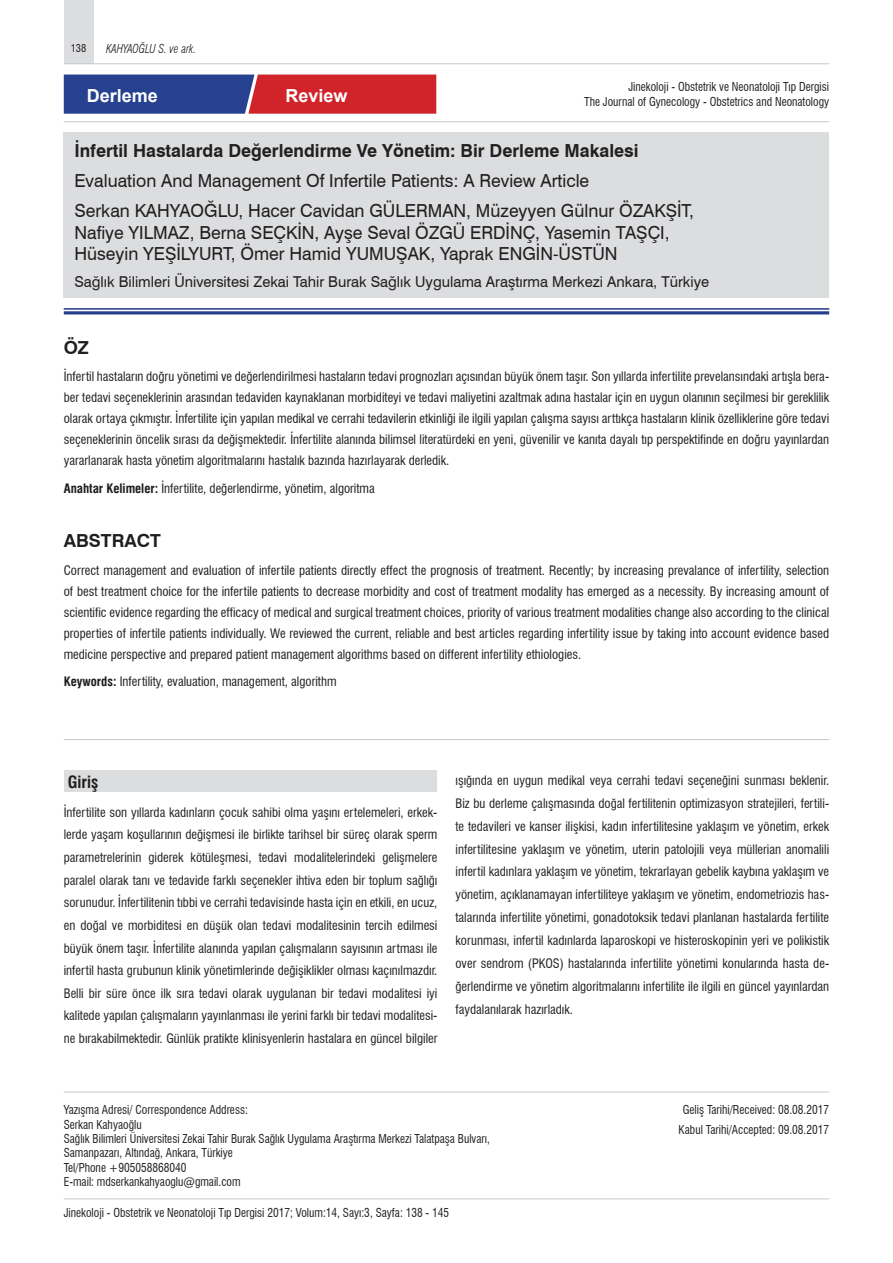
<style>
.page{position:relative;width:893px;height:1263px;background:#fff}
.page>*{position:absolute;margin:0;border:0;box-sizing:border-box;transform-origin:0 0}
.t1{font:18px/30.2px "Swiss 721 BT";color:#231f20}
.t2{font:700 18px "Swiss 721 BT";color:#231f20}
.t3{font:700 18px "Arial";color:#fff}
.t4{font:700 18px "Swiss 721 BT";color:#201d1e}
.t5{font:700 condensed 16.5px "Swiss 721 BT";color:#231f20}
.t6{font:15px "Swiss 721 BT";color:#231f20}
.t7{font:condensed 12.75px/22.6px "Swiss 721 BT";color:#231f20;text-align:justify}
.t8{font:condensed 12.75px/21px "Swiss 721 BT";color:#201d1e;text-align:justify}
.t9{font:condensed 12px/14.4px "Swiss 721 BT";color:#231f20;scale:.95 1}
.t10{font:italic 300 condensed 12px "Swiss 721 BT";color:#231f20;scale:.95 1}
.t11{font:condensed 10.5px "Swiss 721 BT";color:#231f20}
.s1{font-weight:700}
</style>
<div class="page">
<div style="left:64px;top:0;width:29px;height:64px;background:#dcdddf"></div>
<hr style="left:64px;top:63px;width:765px;height:1px;background:#c7c8ca">
<hr style="left:64px;top:1198px;width:765px;height:1px;background:#c7c8ca">
<div style="left:64px;top:770px;width:373px;height:21px;background:#dcdddf"></div>
<hr style="left:64px;top:1092px;width:765px;height:1px;background:#c7c8ca">
<hr style="left:64px;top:739px;width:765px;height:1px;background:#c7c8ca">
<hr style="left:64px;top:121px;width:765px;height:1px;background:#c7c8ca">
<div style="left:64px;top:132px;width:765px;height:166px;background:#dcdddf"></div>
<hr style="left:64px;top:308px;width:765px;height:1px;background:#253f8e">
<hr style="left:64px;top:311px;width:765px;height:3px;background:#253f8e">
<svg style="left:64px;top:75px;width:372px;height:39px;background:#7c355f"></svg>
<p class="t10" style="left:106px;top:42px;width:96px">KAHYAOĞLU S. ve ark.</p>
<h1 class="t3" style="left:87px;top:83px;width:73px">Derleme</h1>
<h1 class="t3" style="left:285px;top:83px;width:64px">Review</h1>
<p class="t11" style="left:71px;top:42px;width:17px">138</p>
<p class="t9" style="left:584px;top:80px;width:259px;text-align:right">Jinekoloji - Obstetrik ve Neonatoloji Tıp Dergisi<br>The Journal of Gynecology - Obstetrics and Neonatology</p>
<h1 class="t2" style="left:74px;top:138px;width:566px">İnfertil Hastalarda Değerlendirme Ve Yönetim: Bir Derleme Makalesi</h1>
<h1 class="t1" style="left:74px;top:165px;width:621px">Evaluation And Management Of Infertile Patients: A Review Article<br>Serkan KAHYAOĞLU, Hacer Cavidan GÜLERMAN, Müzeyyen Gülnur ÖZAKŞİT,</h1>
<h1 class="t1" style="left:74px;top:221px;width:597px;line-height:21.6px">Nafiye YILMAZ, Berna SEÇKİN, Ayşe Seval ÖZGÜ ERDİNÇ, Yasemin TAŞÇI,<br>Hüseyin YEŞİLYURT, Ömer Hamid YUMUŞAK, Yaprak ENGİN-ÜSTÜN</h1>
<p class="t6" style="left:74px;top:271px;width:636px">Sağlık Bilimleri Üniversitesi Zekai Tahir Burak Sağlık Uygulama Araştırma Merkezi Ankara, Türkiye</p>
<h1 class="t4" style="left:64px;top:335px;width:27px">ÖZ</h1>
<p class="t8" style="left:64px;top:366px;width:767px">İnfertil hastaların doğru yönetimi ve değerlendirilmesi hastaların tedavi prognozları açısından büyük önem taşır. Son yıllarda infertilite prevelansındaki artışla bera&shy;ber tedavi seçeneklerinin arasından tedaviden kaynaklanan morbiditeyi ve tedavi maliyetini azaltmak adına hastalar için en uygun olanının seçilmesi bir gereklilik olarak ortaya çıkmıştır. İnfertilite için yapılan medikal ve cerrahi tedavilerin etkinliği ile ilgili yapılan çalışma sayısı arttıkça hastaların klinik özelliklerine göre tedavi seçeneklerinin öncelik sırası da değişmektedir. İnfertilite alanında bilimsel literatürdeki en yeni, güvenilir ve kanıta dayalı tıp perspektifinde en doğru yayınlardan yararlanarak hasta yönetim algoritmalarını hastalık bazında hazırlayarak derledik.</p>
<p class="t8" style="left:64px;top:477px;width:313px"><span class="s1">Anahtar Kelimeler:</span> İnfertilite, değerlendirme, yönetim, algoritma</p>
<h1 class="t4" style="left:64px;top:528px;width:99px">ABSTRACT</h1>
<p class="t8" style="left:64px;top:560px;width:767px">Correct management and evaluation of infertile patients directly effect the prognosis of treatment. Recently; by increasing prevalance of infertility, selection of best treatment choice for the infertile patients to decrease morbidity and cost of treatment modality has emerged as a necessity. By increasing amount of scientific evidence regarding the efficacy of medical and surgical treatment choices, priority of various treatment modalities change also according to the clinical properties of infertile patients individually. We reviewed the current, reliable and best articles regarding infertility issue by taking into account evidence based medicine perspective and prepared patient management algorithms based on different infertility ethiologies.</p>
<p class="t8" style="left:64px;top:671px;width:274px"><span class="s1">Keywords:</span> Infertility, evaluation, management, algorithm</p>
<p class="t5" style="left:68px;top:772px;width:32px">Giriş</p>
<p class="t7" style="left:64px;top:801px;width:375px">İnfertilite son yıllarda kadınların çocuk sahibi olma yaşını ertelemeleri, erkek&shy;lerde yaşam koşullarının değişmesi ile birlikte tarihsel bir süreç olarak sperm parametrelerinin giderek kötüleşmesi, tedavi modalitelerindeki gelişmelere paralel olarak tanı ve tedavide farklı seçenekler ihtiva eden bir toplum sağlığı sorunudur. İnfertilitenin tıbbi ve cerrahi tedavisinde hasta için en etkili, en ucuz, en doğal ve morbiditesi en düşük olan tedavi modalitesinin tercih edilmesi büyük önem taşır. İnfertilite alanında yapılan çalışmaların sayısının artması ile infertil hasta grubunun klinik yönetimlerinde değişiklikler olması kaçınılmazdır.<br>Belli bir süre önce ilk sıra tedavi olarak uygulanan bir tedavi modalitesi iyi kalitede yapılan çalışmaların yayınlanması ile yerini farklı bir tedavi modalitesi&shy;ne bırakabilmektedir. Günlük pratikte klinisyenlerin hastalara en güncel bilgiler</p>
<p class="t7" style="left:455px;top:769px;width:375px">ışığında en uygun medikal veya cerrahi tedavi seçeneğini sunması beklenir.<br>Biz bu derleme çalışmasında doğal fertilitenin optimizasyon stratejileri, fertili&shy;te tedavileri ve kanser ilişkisi, kadın infertilitesine yaklaşım ve yönetim, erkek infertilitesine yaklaşım ve yönetim, uterin patolojili veya müllerian anomalili infertil kadınlara yaklaşım ve yönetim, tekrarlayan gebelik kaybına yaklaşım ve yönetim, açıklanamayan infertiliteye yaklaşım ve yönetim, endometriozis has&shy;talarında infertilite yönetimi, gonadotoksik tedavi planlanan hastalarda fertilite korunması, infertil kadınlarda laparoskopi ve histeroskopinin yeri ve polikistik over sendrom (PKOS) hastalarında infertilite yönetimi konularında hasta de&shy;ğerlendirme ve yönetim algoritmalarını infertilite ile ilgili en güncel yayınlardan faydalanılarak hazırladık.</p>
<p class="t9" style="left:64px;top:1103px;width:450px">Yazışma Adresi/ Correspondence Address:<br>Serkan Kahyaoğlu<br>Sağlık Bilimleri Üniversitesi Zekai Tahir Burak Sağlık Uygulama Araştırma Merkezi Talatpaşa Bulvarı, Samanpazarı, Altındağ, Ankara, Türkiye<br>Tel/Phone +905058868040<br>E-mail: mdserkankahyaoglu@gmail.com</p>
<p class="t9" style="left:679px;top:1100px;width:160px;line-height:19.5px;text-align:center">Geliş Tarihi/Received: 08.08.2017<br>Kabul Tarihi/Accepted: 09.08.2017</p>
<p class="t9" style="left:64px;top:1205px;width:407px">Jinekoloji - Obstetrik ve Neonatoloji Tıp Dergisi 2017; Volum:14, Sayı:3, Sayfa: 138 - 145</p>
</div>
